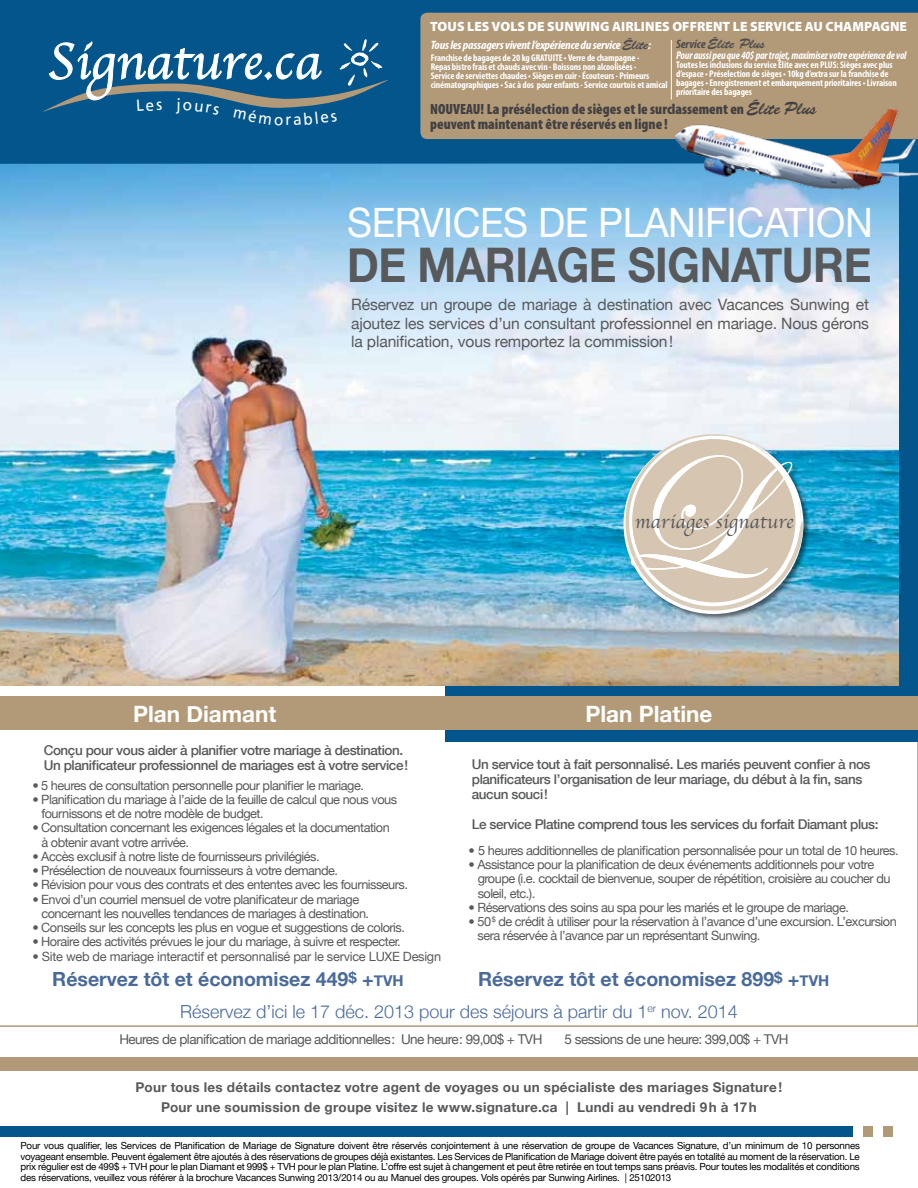
<style>
.page{position:relative;width:918px;height:1188px;background:#fff}
.page>*{position:absolute;margin:0;border:0;box-sizing:border-box;transform-origin:0 0}
.t1{font:52.65px "Apple Chancery";letter-spacing:.01em;color:#fff}
.t2{font:700 47.7px "Helvetica Neue";letter-spacing:-.01em;color:#58595b;scale:.9 1}
.t3{font:40.5px "Helvetica Neue";letter-spacing:-.01em;color:#fff;scale:.95 1}
.t4{font:700 22.5px "Helvetica Neue";color:#fff}
.t5{font:19.95px "Apple Chancery";letter-spacing:.01em;color:#58595b}
.t6{font:700 19.5px "Helvetica Neue";color:#496a9b}
.t7{font:300 18px "Helvetica Neue";color:#496a9b}
.t8{font:15.6px/18.5px "Helvetica Neue";letter-spacing:-.01em;color:#58595b;text-align:justify}
.t9{font:900 condensed 14.85px/15px "Myriad Pro";color:#414042}
.t10{font:500 13.5px/15px "Helvetica Neue";letter-spacing:-.03em;color:#58595b}
.t11{font:700 13.5px "Helvetica Neue";letter-spacing:.02em;color:#58595b}
.t12{font:13.5px "Helvetica Neue";letter-spacing:-.04em;color:#58595b}
.t13{font:900 13.5px "Myriad Pro";letter-spacing:.005em;color:#fff}
.t14{font:13.5px "Brush Script Std";letter-spacing:-.01em;color:#4d4d4f;scale:1.06 1}
.t15{font:12.75px/14.2px "Helvetica Neue";letter-spacing:-.04em;color:#58595b}
.t16{font:12.75px "Helvetica Neue";letter-spacing:-.02em;color:#58595b}
.t17{font:italic 700 condensed 12.15px "Myriad Pro";letter-spacing:-.02em;color:#fff;scale:1.06 1}
.t18{font:italic 700 condensed 11.25px "Myriad Pro";letter-spacing:-.015em;color:#fff;scale:.95 1}
.t19{font:9.75px/10.5px "Helvetica Neue";letter-spacing:-.02em;color:#000;text-align:justify}
.t20{font:700 condensed 9.75px/9px "Myriad Pro";letter-spacing:-.01em;color:#fff}
.s1{font-family:"Brush Script Std";font-weight:400;font-style:normal;font-stretch:normal;font-size:13.5px;color:#4d4d4f}
.s2{font-family:"Myriad Pro";font-weight:700;font-style:italic;font-stretch:condensed;font-size:12.15px}
.s3{font-family:"Brush Script Std";font-weight:400;font-stretch:normal;font-size:17.55px}
.s4{font-size:15px}
</style>
<div class="page">
<svg style="left:0;top:730px;width:918px;height:297px"></svg>
<div style="left:446px;top:122px;width:472px;height:620px;background:#03558b"></div>
<img style="left:0;top:164px;width:898px;height:522px">
<div style="left:0;top:1126px;width:853px;height:10px;background:#03558b"></div>
<div style="left:863px;top:1126px;width:10px;height:10px;background:#b29978"></div>
<div style="left:883px;top:1126px;width:9px;height:10px;background:#b29978"></div>
<div style="left:0;top:0;width:918px;height:164px;background:#03558b"></div>
<div style="left:0;top:696px;width:918px;height:34px;background:#b29978"></div>
<div style="left:0;top:1057px;width:918px;height:14px;background:#b29978"></div>
<div style="left:623px;top:434px;width:187px;height:187px;background:#000;opacity:.5"></div>
<svg style="left:625px;top:434px;width:178px;height:177px;background:#cbcdc5"></svg>
<div style="left:420px;top:13px;width:498px;height:126px;background:#b29978"></div>
<hr style="left:671px;top:40px;width:1px;height:60px;background:#fff">
<img style="left:675px;top:107px;width:243px;height:84px">
<svg style="left:43px;top:39px;width:345px;height:73px"></svg>
<h1 class="t1" style="left:47px;top:20px;width:275px">Signature.ca</h1>
<p class="t13" style="left:430px;top:19px;width:478px">TOUS LES VOLS DE SUNWING AIRLINES OFFRENT LE SERVICE AU CHAMPAGNE</p>
<p class="t17" style="left:431px;top:39px;width:209px">Tous les passagers vivent l’expérience du service<span class="s1">Élite</span>:</p>
<p class="t20" style="left:431px;top:54px;width:239px">Franchise de bagages de 20 kg GRATUITE • Verre de champagne ·<br>Repas bistro frais et chauds avec vin · Boissons non alcoolisées ·<br>Service de serviettes chaudes • Sièges en cuir · Écouteurs · Primeurs cinématographiques • Sac à dos pour enfants · Service courtois et amical</p>
<p class="t14" style="left:676px;top:36px;width:86px"><span class="s2">Service</span> Élite Plus</p>
<p class="t18" style="left:676px;top:49px;width:244px">Pour aussi peu que 40$ par trajet, maximisez votre expérience de vol</p>
<p class="t20" style="left:676px;top:60px;width:222px">Toutes les inclusions du service Élite avec en PLUS: Sièges avec plus d’espace • Préselection de sièges • 10kg d’extra sur la franchise de bagages • Enregistrement et embarquement prioritaires • Livraison prioritaire des bagages</p>
<p class="t9" style="left:430px;top:102px;width:388px">NOUVEAU! La présélection de sièges et le surclassement en <span class="s3">Élite Plus </span>peuvent maintenant être réservés en ligne !</p>
<h3 class="t3" style="left:347px;top:199px;width:27px">serv</h3>
<h3 class="t3" style="left:443px;top:199px;width:37px">ices</h3>
<h3 class="t3" style="left:538px;top:199px;width:89px">de plan</h3>
<h3 class="t3" style="left:696px;top:199px;width:181px">ification</h3>
<h2 class="t2" style="left:347px;top:235px;width:584px">de mariage signature</h2>
<p class="t8" style="left:351px;top:295px;width:519px">Réservez un groupe de mariage à destination avec Vacances Sunwing et ajoutez les services d’un consultant professionnel en mariage. Nous gérons la planification, vous remportez la commission!</p>
<h3 class="t5" style="left:635px;top:505px;width:160px">mariages signature</h3>
<h3 class="t4" style="left:133px;top:700px;width:145px">Plan Diamant</h3>
<h3 class="t4" style="left:585px;top:700px;width:129px">Plan Platine</h3>
<p class="t10" style="left:44px;top:742px;width:366px">Conçu pour vous aider à planifier votre mariage à destination.<br>Un planificateur professionnel de mariages est à votre service!</p>
<p class="t15" style="left:32px;top:778px;width:333px">• 5 heures de consultation personnelle pour planifier le mariage.</p>
<p class="t15" style="left:42px;top:792px;width:357px;text-indent:-9px">• Planification du mariage à l’aide de la feuille de calcul que nous vous fournissons et de notre modèle de budget.</p>
<p class="t15" style="left:42px;top:821px;width:350px;text-indent:-9px">• Consultation concernant les exigences légales et la documentation à obtenir avant votre arrivée.</p>
<p class="t15" style="left:32px;top:849px;width:289px">• Accès exclusif à notre liste de fournisseurs privilégiés.</p>
<p class="t15" style="left:32px;top:863px;width:307px">• Présélection de nouveaux fournisseurs à votre demande.</p>
<p class="t15" style="left:32px;top:878px;width:377px">• Révision pour vous des contrats et des ententes avec les fournisseurs.</p>
<p class="t15" style="left:42px;top:892px;width:329px;text-indent:-9px">• Envoi d’un courriel mensuel de votre planificateur de mariage concernant les nouvelles tendances de mariages à destination.</p>
<p class="t15" style="left:32px;top:920px;width:374px">• Conseils sur les concepts les plus en vogue et suggestions de coloris.</p>
<p class="t15" style="left:32px;top:935px;width:370px">• Horaire des activités prévues le jour du mariage, à suivre et respecter.</p>
<p class="t16" style="left:32px;top:949px;width:410px">• Site web de mariage interactif et personnalisé par le service LUXE Design</p>
<p class="t10" style="left:472px;top:757px;width:400px">Un service tout à fait personnalisé. Les mariés peuvent confier à nos planificateurs l’organisation de leur mariage, du début à la fin, sans aucun souci!</p>
<p class="t10" style="left:472px;top:817px;width:408px">Le service Platine comprend tous les services du forfait Diamant plus:</p>
<p class="t15" style="left:469px;top:843px;width:432px">• 5 heures additionnelles de planification personnalisée pour un total de 10 heures.</p>
<p class="t15" style="left:478px;top:857px;width:414px;text-indent:-9px">• Assistance pour la planification de deux événements additionnels pour votre groupe (i.e. cocktail de bienvenue, souper de répétition, croisière au coucher du soleil, etc.).</p>
<p class="t15" style="left:469px;top:900px;width:382px">• Réservations des soins au spa pour les mariés et le groupe de mariage.</p>
<p class="t15" style="left:478px;top:914px;width:421px;text-indent:-9px">• 50<sup>$</sup> de crédit à utiliser pour la réservation à l’avance d’une excursion. L’excursion sera réservée à l’avance par un représentant Sunwing.</p>
<h3 class="t6" style="left:52px;top:967px;width:353px">Réservez tôt et économisez 449<sup>$</sup> +<span class="s4">TVH</span></h3>
<h3 class="t6" style="left:478px;top:967px;width:353px">Réservez tôt et économisez 899<sup>$</sup> +<span class="s4">TVH</span></h3>
<h3 class="t7" style="left:180px;top:1000px;width:559px">Réservez d’ici le 17 déc. 2013 pour des séjours à partir du 1<sup>er</sup> nov. 2014</h3>
<p class="t12" style="left:119px;top:1031px;width:425px">Heures de planification de mariage additionnelles: Une heure: 99,00$ + TVH</p>
<p class="t12" style="left:565px;top:1031px;width:225px">5 sessions de une heure: 399,00$ + TVH</p>
<p class="t11" style="left:136px;top:1079px;width:648px">Pour tous les détails contactez votre agent de voyages ou un spécialiste des mariages Signature!</p>
<p class="t11" style="left:161px;top:1099px;width:597px">Pour une soumission de groupe visitez le www.signature.ca | Lundi au vendredi 9h à 17h</p>
<p class="t19" style="left:21px;top:1141px;width:841px">Pour vous qualifier, les Services de Planification de Mariage de Signature doivent être réservés conjointement à une réservation de groupe de Vacances Signature, d’un minimum de 10 personnes voyageant ensemble. Peuvent également être ajoutés à des réservations de groupes déjà existantes. Les Services de Planification de Mariage doivent être payés en totalité au moment de la réservation. Le prix régulier est de 499$ + TVH pour le plan Diamant et 999$ + TVH pour le plan Platine. L’offre est sujet à changement et peut être retirée en tout temps sans préavis. Pour toutes les modalités et conditions des réservations, veuillez vous référer à la brochure Vacances Sunwing 2013/2014 ou au Manuel des groupes. Vols opérés par Sunwing Airlines. | 25102013</p>
</div>
